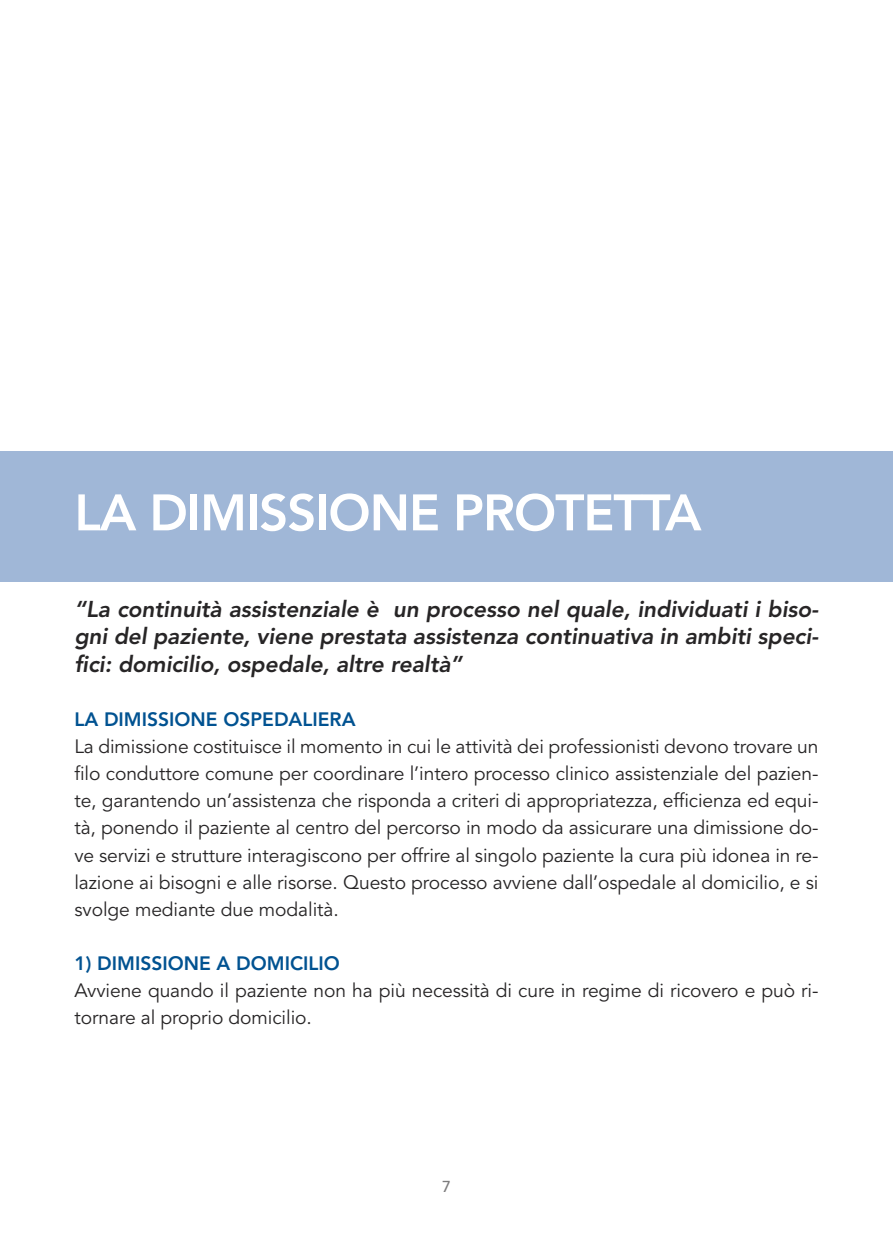
<style>
.page{position:relative;width:893px;height:1241px;background:#fff}
.page>*{position:absolute;margin:0;border:0;box-sizing:border-box;transform-origin:0 0}
.t1{font:800 50.75px "Avenir";letter-spacing:-.02em;color:#fff}
.t2{font:italic 800 22.75px/27.1px "Avenir";letter-spacing:-.005em;color:#272526;text-align:justify}
.t3{font:19.25px/27.1px "Avenir";letter-spacing:-.005em;color:#272526;text-align:justify}
.t4{font:800 19.25px "Avenir";color:#005291}
.t5{font:500 15.75px "Avenir";color:#7d7c7d}
</style>
<div class="page">
<div style="left:0;top:451px;width:893px;height:130px;background:#a0b7d7"></div>
<h1 class="t1" style="left:74px;top:473px;width:629px">LA DIMISSIONE PROTETTA</h1>
<p class="t2" style="left:74px;top:596px;width:745px">“La continuità assistenziale è un processo nel quale, individuati i biso&shy;gni del paziente, viene prestata assistenza continuativa in ambiti speci&shy;fici: domicilio, ospedale, altre realtà”</p>
<p class="t4" style="left:74px;top:704px;width:283px">LA DIMISSIONE OSPEDALIERA</p>
<p class="t3" style="left:74px;top:733px;width:746px">La dimissione costituisce il momento in cui le attività dei professionisti devono trovare un filo conduttore comune per coordinare l’intero processo clinico assistenziale del pazien&shy;te, garantendo un’assistenza che risponda a criteri di appropriatezza, efficienza ed equi&shy;tà, ponendo il paziente al centro del percorso in modo da assicurare una dimissione do&shy;ve servizi e strutture interagiscono per offrire al singolo paziente la cura più idonea in re&shy;lazione ai bisogni e alle risorse. Questo processo avviene dall’ospedale al domicilio, e si svolge mediante due modalità.</p>
<p class="t4" style="left:74px;top:948px;width:267px">1) DIMISSIONE A DOMICILIO</p>
<p class="t3" style="left:74px;top:977px;width:745px">Avviene quando il paziente non ha più necessità di cure in regime di ricovero e può ri&shy;tornare al proprio domicilio.</p>
<p class="t5" style="left:442px;top:1172px;width:10px">7</p>
</div>
